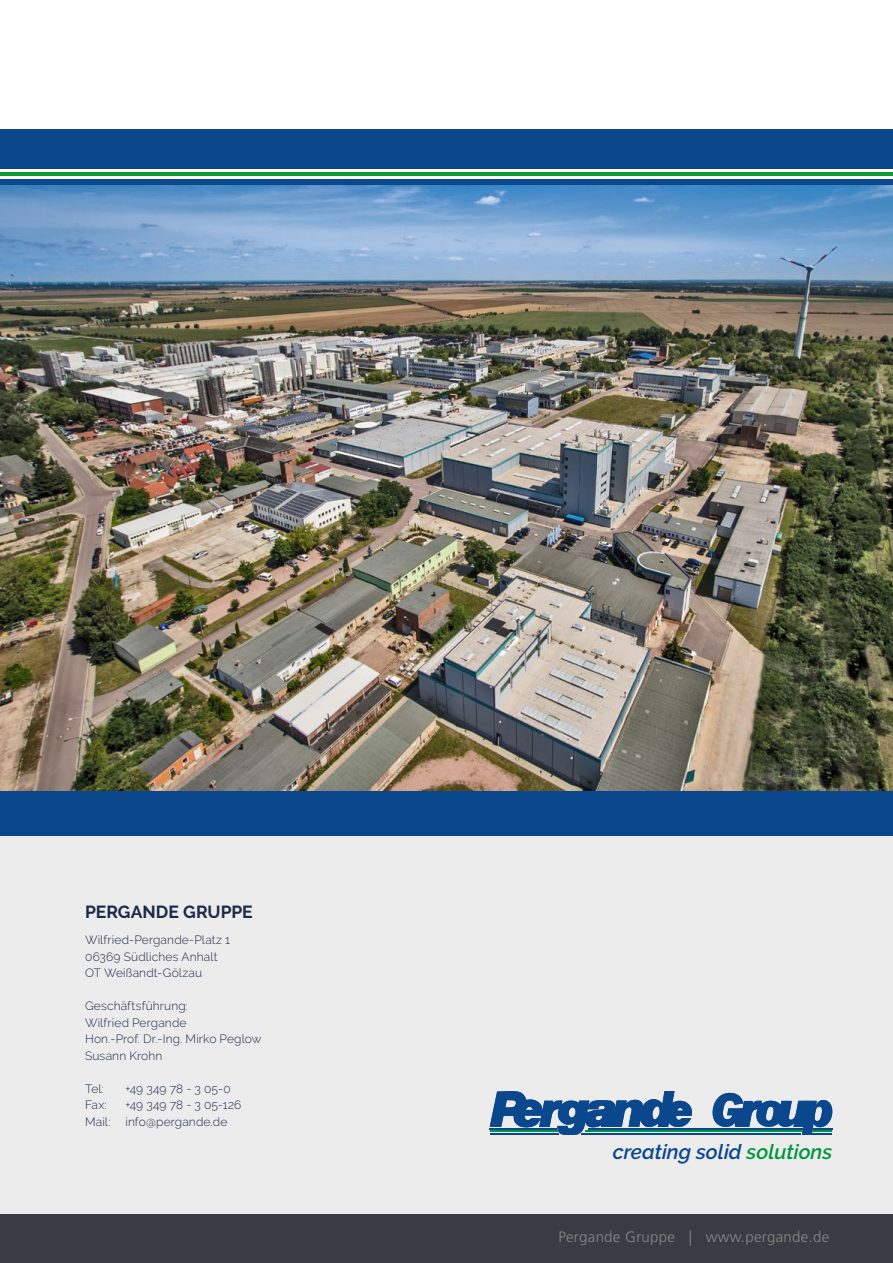
<style>
.page{position:relative;width:893px;height:1263px;background:#fff}
.page>*{position:absolute;margin:0;border:0;box-sizing:border-box;transform-origin:0 0}
.t1{font:italic 600 20.55px "Raleway";color:#0a478c}
.t2{font:700 17.55px "Raleway";color:#1b2a49}
.t3{font:300 15px "Frutiger LT Std";letter-spacing:.02em;color:#878787}
.t4{font:300 12px/16.5px "Raleway";letter-spacing:.01em;color:#1b2a49}
.s1{color:#009641}
</style>
<div class="page">
<div style="left:0;top:792px;width:893px;height:471px;background:#ececec"></div>
<div style="left:0;top:129px;width:893px;height:57px;background:#0a478c"></div>
<svg style="left:0;top:169px;width:893px;height:10px;background:#dcf0e2"></svg>
<hr style="left:0;top:172px;width:893px;height:3px;background:#0c9a39">
<div style="left:0;top:1214px;width:893px;height:49px;background:#3b3b45"></div>
<img style="left:0;top:186px;width:893px;height:605px">
<div style="left:0;top:791px;width:893px;height:44px;background:#0a478c"></div>
<svg style="left:490px;top:1091px;width:203px;height:44px"></svg>
<svg style="left:713px;top:1093px;width:119px;height:42px"></svg>
<hr style="left:588px;top:1128px;width:214px;height:1px;background:#0a478c">
<hr style="left:585px;top:1131px;width:216px;height:1px;background:#009641">
<hr style="left:581px;top:1133px;width:220px;height:1px;background:#0a478c">
<hr style="left:490px;top:1128px;width:67px;height:1px;background:#0a478c">
<hr style="left:490px;top:1131px;width:68px;height:1px;background:#009641">
<hr style="left:490px;top:1133px;width:68px;height:1px;background:#0a478c">
<h2 class="t2" style="left:85px;top:901px;width:169px">PERGANDE GRUPPE</h2>
<p class="t4" style="left:85px;top:931px;width:146px">Wilfried-Pergande-Platz 1<br>06369 Südliches Anhalt<br>OT Weißandt-Gölzau</p>
<p class="t4" style="left:85px;top:997px;width:178px">Geschäftsführung:<br>Wilfried Pergande<br>Hon.-Prof. Dr.-Ing. Mirko Peglow<br>Susann Krohn</p>
<p class="t4" style="left:85px;top:1080px;width:21px">Tel:</p>
<p class="t4" style="left:125px;top:1080px;width:107px">+49 349 78 - 3 05-0</p>
<p class="t4" style="left:85px;top:1096px;width:23px">Fax:</p>
<p class="t4" style="left:85px;top:1096px;width:158px;text-indent:40px">+49 349 78 - 3 05-126<br>Mail: info@pergande.de</p>
<h1 class="t1" style="left:613px;top:1140px;width:221px">creating solid <span class="s1">solutions</span></h1>
<p class="t3" style="left:558px;top:1228px;width:272px">Pergande Gruppe | www.pergande.de</p>
</div>
